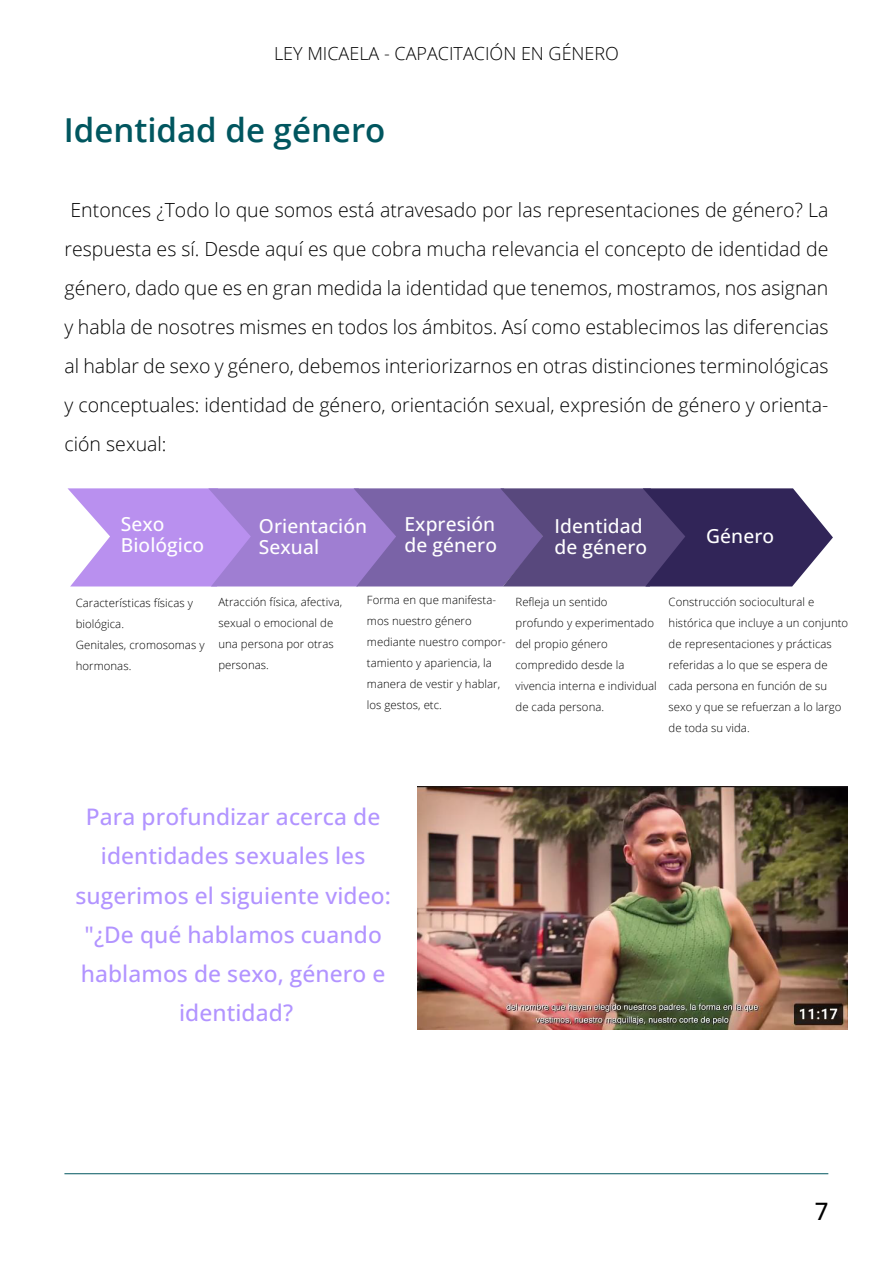
<style>
.page{position:relative;width:893px;height:1263px;background:#fff}
.page>*{position:absolute;margin:0;border:0;box-sizing:border-box;transform-origin:0 0}
.t1{font:600 33px "Open Sans";color:#00565f}
.t2{font:500 24px "Open Sans";color:#000}
.t3{font:500 22.8px/39.3px "Open Sans";letter-spacing:.005em;color:#b294ff;text-align:center}
.t4{font:300 19.5px/39px "Open Sans";color:#000;text-align:justify}
.t5{font:500 19.2px/21px "Open Sans";letter-spacing:.005em;color:#fff}
.t6{font:300 18px "Open Sans";color:#000}
.t7{font:300 11.4px/21px "Open Sans";letter-spacing:.005em;color:#000}
</style>
<div class="page">
<hr style="left:64px;top:1173px;width:764px;height:1px;background:#00565f">
<svg style="left:68px;top:488px;width:764px;height:98px;background:#7f68aa"></svg>
<img style="left:417px;top:786px;width:430px;height:243px">
<h3 class="t6" style="left:274px;top:41px;width:346px">LEY MICAELA - CAPACITACIÓN EN GÉNERO</h3>
<h1 class="t1" style="left:64px;top:107px;width:323px">Identidad de género</h1>
<p class="t4" style="left:64px;top:190px;width:765px;text-indent:6px">Entonces ¿Todo lo que somos está atravesado por las representaciones de género? La respuesta es sí. Desde aquí es que cobra mucha relevancia el concepto de identidad de género, dado que es en gran medida la identidad que tenemos, mostramos, nos asignan y habla de nosotres mismes en todos los ámbitos. Así como establecimos las diferencias al hablar de sexo y género, debemos interiorizarnos en otras distinciones terminológicas y conceptuales: identidad de género, orientación sexual, expresión de género y orienta&shy;ción sexual:</p>
<h3 class="t5" style="left:121px;top:513px;width:85px">Sexo<br>Biológico</h3>
<h3 class="t5" style="left:259px;top:515px;width:110px">Orientación<br>Sexual</h3>
<h3 class="t5" style="left:404px;top:513px;width:94px">Expresión de género</h3>
<h3 class="t5" style="left:554px;top:515px;width:94px">Identidad de género</h3>
<h3 class="t5" style="left:706px;top:525px;width:70px">Género</h3>
<p class="t7" style="left:76px;top:592px;width:130px">Características físicas y biológica.<br>Genitales, cromosomas y hormonas.</p>
<p class="t7" style="left:218px;top:591px;width:125px">Atracción física, afectiva, sexual o emocional de una persona por otras personas.</p>
<p class="t7" style="left:367px;top:589px;width:140px">Forma en que manifesta&shy;mos nuestro género mediante nuestro compor&shy;tamiento y apariencia, la manera de vestir y hablar, los gestos, etc.</p>
<p class="t7" style="left:515px;top:591px;width:143px">Refleja un sentido profundo y experimentado del propio género compredido desde la vivencia interna e individual de cada persona.</p>
<p class="t7" style="left:668px;top:591px;width:181px">Construcción sociocultural e histórica que incluye a un conjunto de representaciones y prácticas referidas a lo que se espera de cada persona en función de su sexo y que se refuerzan a lo largo de toda su vida.</p>
<h3 class="t3" style="left:75px;top:797px;width:317px">Para profundizar acerca de identidades sexuales les sugerimos el siguiente video: "¿De qué hablamos cuando hablamos de sexo, género e identidad?</h3>
<h2 class="t2" style="left:814px;top:1195px;width:15px">7</h2>
</div>
